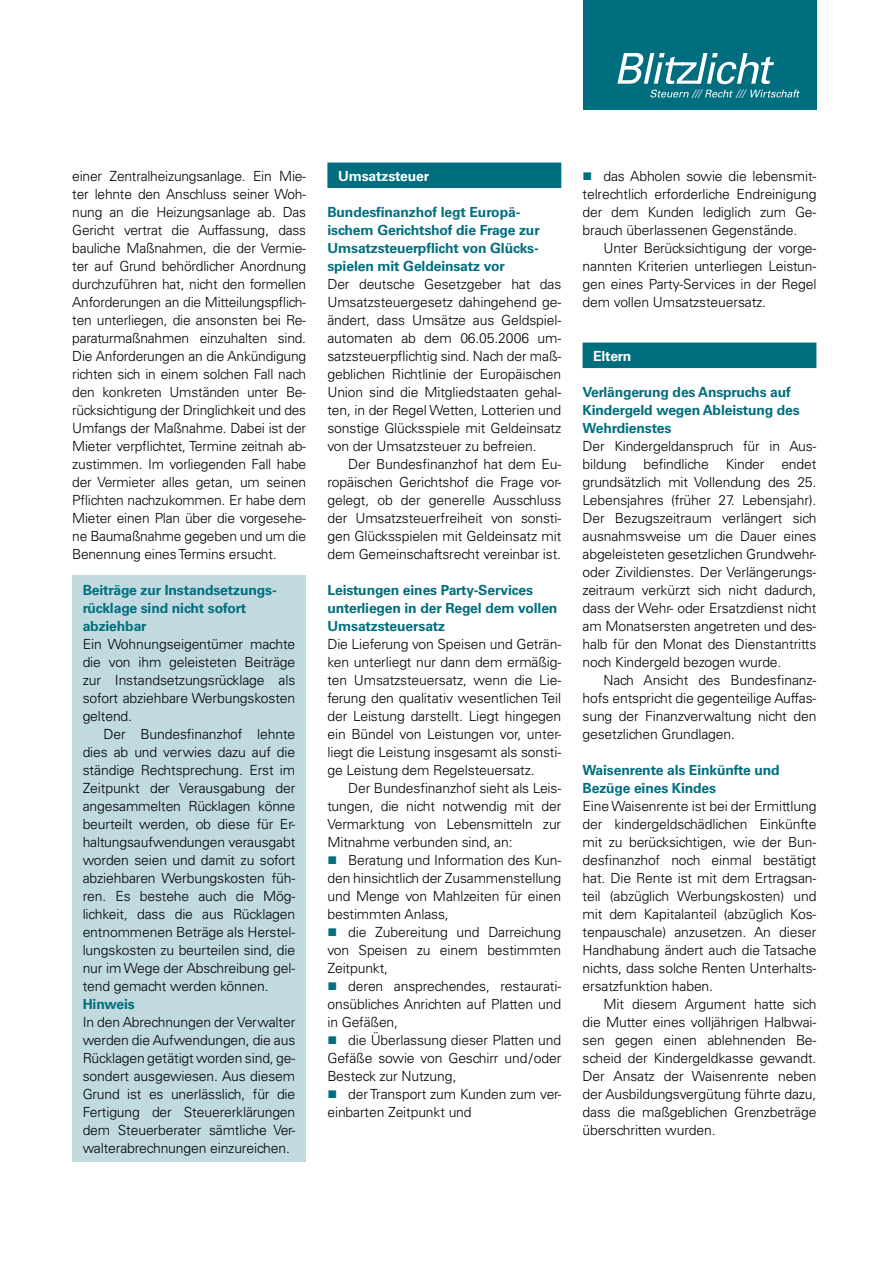
<style>
.page{position:relative;width:893px;height:1263px;background:#fff}
.page>*{position:absolute;margin:0;border:0;box-sizing:border-box;transform-origin:0 0}
.Grundtext{font:300 13.95px/18px "Univers LT Std";letter-spacing:-.01em;color:#000;text-align:justify}
.Aufzählung{font:300 13.95px/18px "Univers LT Std";letter-spacing:-.01em;color:#000;text-align:justify}
.Überschrift{font:700 13.95px/18px "Univers LT Std";letter-spacing:-.01em;color:#006e7e}
.Rubrikbalken{font:700 13.95px "Univers LT Std";letter-spacing:-.01em;color:#fff}
.Grundtext-2{font:700 13.95px "Univers LT Std";letter-spacing:-.01em;color:#006e7e}
.t1{font:italic 10.65px "Univers";color:#fff}
</style>
<div class="page">
<div style="left:583px;top:0;width:233px;height:110px;background:#006e7e"></div>
<svg style="left:617px;top:53px;width:157px;height:31px"></svg>
<svg style="left:650px;top:90px;width:150px;height:8px"></svg>
<div style="left:327px;top:163px;width:234px;height:25px;background:#006e7e"></div>
<div style="left:583px;top:343px;width:233px;height:25px;background:#006e7e"></div>
<div style="left:72px;top:575px;width:234px;height:586px;background:#c0dae0"></div>
<p class="t1" style="left:692px;top:87px;width:10px">///</p>
<p class="t1" style="left:736px;top:87px;width:10px">///</p>
<p class="Grundtext" style="left:72px;top:167px;width:235px">einer Zentralheizungsanlage. Ein Mie&shy;ter lehnte den Anschluss seiner Woh&shy;nung an die Heizungsanlage ab. Das Gericht vertrat die Auffassung, dass bauliche Maßnahmen, die der Vermie&shy;ter auf Grund behördlicher Anordnung durchzuführen hat, nicht den formellen Anforderungen an die Mitteilungspflich&shy;ten unterliegen, die ansonsten bei Re&shy;paraturmaßnahmen einzuhalten sind.<br>Die Anforderungen an die Ankündigung richten sich in einem solchen Fall nach den konkreten Umständen unter Be&shy;rücksichtigung der Dringlichkeit und des Umfangs der Maßnahme. Dabei ist der Mieter verpflichtet, Termine zeitnah ab&shy;zustimmen. Im vorliegenden Fall habe der Vermieter alles getan, um seinen Pflichten nachzukommen. Er habe dem Mieter einen Plan über die vorgesehe&shy;ne Baumaßnahme gegeben und um die Benennung eines Termins ersucht.</p>
<p class="Rubrikbalken" style="left:338px;top:167px;width:93px">Umsatzsteuer</p>
<p class="Überschrift" style="left:327px;top:203px;width:214px">Bundesfinanzhof legt Europä&shy;ischem Gerichtshof die Frage zur<br>Umsatzsteuerpflicht von Glücks&shy;spielen mit Geldeinsatz vor</p>
<p class="Grundtext" style="left:327px;top:275px;width:235px">Der deutsche Gesetzgeber hat das Umsatzsteuergesetz dahingehend ge&shy;ändert, dass Umsätze aus Geldspiel&shy;automaten ab dem 06.05.2006 um&shy;satzsteuerpflichtig sind. Nach der maß&shy;geblichen Richtlinie der Europäischen Union sind die Mitgliedstaaten gehal&shy;ten, in der Regel Wetten, Lotterien und sonstige Glücksspiele mit Geldeinsatz von der Umsatzsteuer zu befreien.</p>
<p class="Grundtext" style="left:327px;top:455px;width:235px;text-indent:21px">Der Bundesfinanzhof hat dem Eu&shy;ropäischen Gerichtshof die Frage vor&shy;gelegt, ob der generelle Ausschluss der Umsatzsteuerfreiheit von sonsti&shy;gen Glücksspielen mit Geldeinsatz mit dem Gemeinschaftsrecht vereinbar ist.</p>
<p class="Überschrift" style="left:327px;top:581px;width:232px">Leistungen eines Party-Services unterliegen in der Regel dem vollen<br>Umsatzsteuersatz</p>
<p class="Grundtext" style="left:327px;top:635px;width:235px">Die Lieferung von Speisen und Geträn&shy;ken unterliegt nur dann dem ermäßig&shy;ten Umsatzsteuersatz, wenn die Lie&shy;ferung den qualitativ wesentlichen Teil der Leistung darstellt. Liegt hingegen ein Bündel von Leistungen vor, unter&shy;liegt die Leistung insgesamt als sonsti&shy;ge Leistung dem Regelsteuersatz.</p>
<p class="Grundtext" style="left:327px;top:779px;width:235px;text-indent:21px">Der Bundesfinanzhof sieht als Leis&shy;tungen, die nicht notwendig mit der Vermarktung von Lebensmitteln zur Mitnahme verbunden sind, an:</p>
<p class="Aufzählung" style="left:327px;top:851px;width:235px;text-indent:21px">Beratung und Information des Kun&shy;den hinsichtlich der Zusammenstellung und Menge von Mahlzeiten für einen bestimmten Anlass,</p>
<p class="Aufzählung" style="left:327px;top:923px;width:235px;text-indent:21px">die Zubereitung und Darreichung von Speisen zu einem bestimmten Zeitpunkt,</p>
<p class="Aufzählung" style="left:327px;top:977px;width:235px;text-indent:21px">deren ansprechendes, restaurati&shy;onsübliches Anrichten auf Platten und in Gefäßen,</p>
<p class="Aufzählung" style="left:327px;top:1031px;width:235px;text-indent:21px">die Überlassung dieser Platten und Gefäße sowie von Geschirr und/oder Besteck zur Nutzung,</p>
<p class="Aufzählung" style="left:327px;top:1085px;width:235px;text-indent:21px">der Transport zum Kunden zum ver&shy;einbarten Zeitpunkt und</p>
<p class="Überschrift" style="left:83px;top:581px;width:195px">Beiträge zur Instandsetzungs&shy;rücklage sind nicht sofort abziehbar</p>
<p class="Grundtext" style="left:83px;top:635px;width:214px">Ein Wohnungseigentümer machte die von ihm geleisteten Beiträge zur Instandsetzungsrücklage als sofort abziehbare Werbungskosten geltend.</p>
<p class="Grundtext" style="left:83px;top:725px;width:214px;text-indent:21px">Der Bundesfinanzhof lehnte dies ab und verwies dazu auf die ständige Rechtsprechung. Erst im Zeitpunkt der Verausgabung der angesammelten Rücklagen könne beurteilt werden, ob diese für Er&shy;haltungsaufwendungen verausgabt worden seien und damit zu sofort abziehbaren Werbungskosten füh&shy;ren. Es bestehe auch die Mög&shy;lichkeit, dass die aus Rücklagen entnommenen Beträge als Herstel&shy;lungskosten zu beurteilen sind, die nur im Wege der Abschreibung gel&shy;tend gemacht werden können.</p>
<p class="Grundtext-2" style="left:83px;top:995px;width:54px">Hinweis</p>
<p class="Grundtext" style="left:83px;top:1013px;width:214px">In den Abrechnungen der Verwalter werden die Aufwendungen, die aus Rücklagen getätigt worden sind, ge&shy;sondert ausgewiesen. Aus diesem Grund ist es unerlässlich, für die Fertigung der Steuererklärungen dem Steuerberater sämtliche Ver&shy;walterabrechnungen einzureichen.</p>
<p class="Aufzählung" style="left:583px;top:167px;width:235px;text-indent:21px">das Abholen sowie die lebensmit&shy;telrechtlich erforderliche Endreinigung der dem Kunden lediglich zum Ge&shy;brauch überlassenen Gegenstände.</p>
<p class="Grundtext" style="left:583px;top:239px;width:235px;text-indent:21px">Unter Berücksichtigung der vorge&shy;nannten Kriterien unterliegen Leistun&shy;gen eines Party-Services in der Regel dem vollen Umsatzsteuersatz.</p>
<p class="Rubrikbalken" style="left:593px;top:347px;width:39px">Eltern</p>
<p class="Überschrift" style="left:583px;top:383px;width:219px">Verlängerung des Anspruchs auf<br>Kindergeld wegen Ableistung des<br>Wehrdienstes</p>
<p class="Grundtext" style="left:583px;top:437px;width:235px">Der Kindergeldanspruch für in Aus&shy;bildung befindliche Kinder endet grundsätzlich mit Vollendung des 25.<br>Lebensjahres (früher 27. Lebensjahr).<br>Der Bezugszeitraum verlängert sich ausnahmsweise um die Dauer eines abgeleisteten gesetzlichen Grundwehr&shy;oder Zivildienstes. Der Verlängerungs&shy;zeitraum verkürzt sich nicht dadurch, dass der Wehr- oder Ersatzdienst nicht am Monatsersten angetreten und des&shy;halb für den Monat des Dienstantritts noch Kindergeld bezogen wurde.</p>
<p class="Grundtext" style="left:583px;top:671px;width:235px;text-indent:21px">Nach Ansicht des Bundesfinanz&shy;hofs entspricht die gegenteilige Auffas&shy;sung der Finanzverwaltung nicht den gesetzlichen Grundlagen.</p>
<p class="Überschrift" style="left:583px;top:761px;width:199px">Waisenrente als Einkünfte und<br>Bezüge eines Kindes</p>
<p class="Grundtext" style="left:583px;top:797px;width:235px">Eine Waisenrente ist bei der Ermittlung der kindergeldschädlichen Einkünfte mit zu berücksichtigen, wie der Bun&shy;desfinanzhof noch einmal bestätigt hat. Die Rente ist mit dem Ertragsan&shy;teil (abzüglich Werbungskosten) und mit dem Kapitalanteil (abzüglich Kos&shy;tenpauschale) anzusetzen. An dieser Handhabung ändert auch die Tatsache nichts, dass solche Renten Unterhalts&shy;ersatzfunktion haben.</p>
<p class="Grundtext" style="left:583px;top:995px;width:235px;text-indent:21px">Mit diesem Argument hatte sich die Mutter eines volljährigen Halbwai&shy;sen gegen einen ablehnenden Be&shy;scheid der Kindergeldkasse gewandt.<br>Der Ansatz der Waisenrente neben der Ausbildungsvergütung führte dazu, dass die maßgeblichen Grenzbeträge überschritten wurden.</p>
</div>
